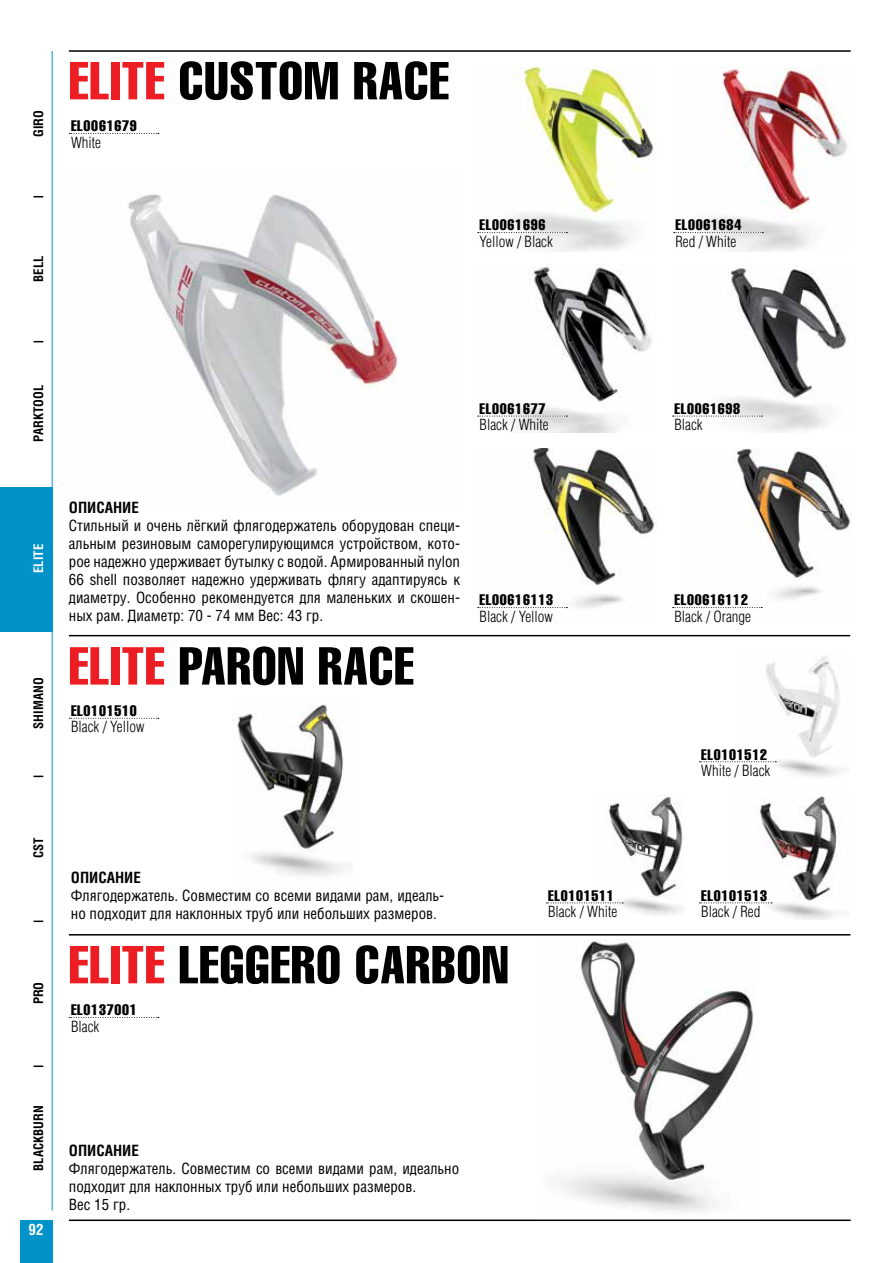
<style>
.page{position:relative;width:893px;height:1263px;background:#fff}
.page>*{position:absolute;margin:0;border:0;box-sizing:border-box;transform-origin:0 0}
.t1{font:52.5px "AG Letterica Compressed C";letter-spacing:.02em;color:#000}
.t2{font:15px/18px "AG Letterica Condensed C";color:#000}
.t3{font:15px "AG Letterica Light Condensed C";color:#000}
.t4{font:15px "AG Letterica Compressed C";letter-spacing:.05em;color:#000}
.t5{font:700 15px "AG Letterica Condensed C";color:#000}
.t6{font:700 15px "AG Letterica Condensed C";color:#fff}
.t7{font:700 12.75px "AG Letterica Condensed C";color:#000}
.t8{font:700 12.75px "AG Letterica Condensed C";color:#fff}
.s1{color:#ed1d24}
</style>
<div class="page">
<hr style="left:69px;top:1219px;width:782px;height:2px;background:#000">
<hr style="left:69px;top:50px;width:782px;height:2px;background:#000">
<div style="left:0;top:487px;width:53px;height:144px;background:#0092c8"></div>
<div style="left:20px;top:1220px;width:33px;height:43px;background:#0092c8"></div>
<hr style="left:52px;top:51px;width:1px;height:1159px;background:#0092c8">
<svg style="left:34px;top:920px;width:9px;height:2px"></svg>
<svg style="left:34px;top:1065px;width:9px;height:2px"></svg>
<img style="left:562px;top:939px;width:192px;height:273px">
<hr style="left:69px;top:934px;width:781px;height:1px;background:#000">
<hr style="left:69px;top:635px;width:781px;height:1px;background:#000">
<svg style="left:69px;top:133px;width:90px;height:1px"></svg>
<img style="left:477px;top:68px;width:176px;height:184px">
<img style="left:477px;top:264px;width:175px;height:168px">
<img style="left:128px;top:194px;width:270px;height:302px">
<img style="left:477px;top:448px;width:179px;height:161px">
<img style="left:673px;top:68px;width:175px;height:184px">
<img style="left:677px;top:268px;width:170px;height:164px">
<img style="left:734px;top:448px;width:117px;height:161px">
<svg style="left:478px;top:232px;width:89px;height:1px"></svg>
<svg style="left:478px;top:416px;width:89px;height:1px"></svg>
<svg style="left:478px;top:607px;width:89px;height:1px"></svg>
<svg style="left:673px;top:416px;width:89px;height:1px"></svg>
<svg style="left:673px;top:607px;width:89px;height:1px"></svg>
<svg style="left:674px;top:232px;width:89px;height:1px"></svg>
<svg style="left:69px;top:1017px;width:90px;height:1px"></svg>
<img style="left:730px;top:796px;width:108px;height:123px">
<img style="left:598px;top:796px;width:85px;height:119px">
<img style="left:735px;top:656px;width:104px;height:121px">
<svg style="left:546px;top:902px;width:77px;height:1px"></svg>
<svg style="left:699px;top:761px;width:77px;height:1px"></svg>
<svg style="left:699px;top:902px;width:73px;height:1px"></svg>
<svg style="left:69px;top:718px;width:90px;height:1px"></svg>
<img style="left:237px;top:704px;width:115px;height:172px">
<p class="t7" style="left:31px;top:137px;width:28px;rotate:-90deg">GIRO</p>
<h1 class="t1" style="left:69px;top:52px;width:381px"><span class="s1">ELITE</span> CUSTOM RACE</h1>
<p class="t4" style="left:71px;top:118px;width:67px">EL0061679</p>
<p class="t3" style="left:71px;top:133px;width:31px">White</p>
<p class="t7" style="left:31px;top:282px;width:28px;rotate:-90deg">BELL</p>
<p class="t4" style="left:480px;top:217px;width:67px">EL0061696</p>
<p class="t3" style="left:480px;top:233px;width:75px">Yellow / Black</p>
<p class="t7" style="left:31px;top:442px;width:58px;rotate:-90deg">PARKTOOL</p>
<p class="t8" style="left:31px;top:573px;width:31px;rotate:-90deg">ELITE</p>
<p class="t7" style="left:31px;top:729px;width:53px;rotate:-90deg">SHIMANO</p>
<p class="t4" style="left:480px;top:400px;width:67px">EL0061677</p>
<p class="t3" style="left:480px;top:416px;width:71px">Black / White</p>
<p class="t5" style="left:69px;top:498px;width:72px">ОПИСАНИЕ</p>
<p class="t2" style="left:69px;top:516px;width:393px;text-align:justify">Стильный и очень лёгкий флягодержатель оборудован специ&shy;альным резиновым саморегулирующимся устройством, кото&shy;рое надежно удерживает бутылку с водой. Армированный nylon 66 shell позволяет надежно удерживать флягу адаптируясь к диаметру. Особенно рекомендуется для маленьких и скошен&shy;ных рам. Диаметр: 70 - 74 мм Вес: 43 гр.</p>
<h1 class="t1" style="left:69px;top:638px;width:346px"><span class="s1">ELITE</span> PARON RACЕ</h1>
<p class="t4" style="left:71px;top:703px;width:67px">EL0101510</p>
<p class="t3" style="left:71px;top:718px;width:75px">Black / Yellow</p>
<p class="t4" style="left:480px;top:592px;width:75px">EL00616113</p>
<p class="t3" style="left:480px;top:607px;width:75px">Black / Yellow</p>
<p class="t7" style="left:31px;top:858px;width:22px;rotate:-90deg">CST</p>
<p class="t7" style="left:31px;top:1004px;width:24px;rotate:-90deg">PRO</p>
<p class="t5" style="left:71px;top:869px;width:72px">ОПИСАНИЕ</p>
<p class="t2" style="left:71px;top:886px;width:375px">Флягодержатель. Совместим со всеми видами рам, идеаль&shy;но подходит для наклонных труб или небольших размеров.</p>
<h1 class="t1" style="left:69px;top:936px;width:441px"><span class="s1">ELITE</span> LEGGERO CARBON</h1>
<p class="t4" style="left:71px;top:1002px;width:67px">EL0137001</p>
<p class="t3" style="left:71px;top:1017px;width:30px">Black</p>
<p class="t7" style="left:31px;top:1170px;width:67px;rotate:-90deg">BLACKBURN</p>
<p class="t6" style="left:29px;top:1221px;width:16px">92</p>
<p class="t5" style="left:69px;top:1142px;width:72px">ОПИСАНИЕ</p>
<p class="t2" style="left:69px;top:1159px;width:392px">Флягодержатель. Совместим со всеми видами рам, идеально подходит для наклонных труб или небольших размеров.<br>Вес 15 гр.</p>
<p class="t4" style="left:548px;top:887px;width:67px">EL0101511</p>
<p class="t3" style="left:548px;top:903px;width:71px">Black / White</p>
<p class="t4" style="left:675px;top:217px;width:67px">EL0061684</p>
<p class="t3" style="left:675px;top:233px;width:62px">Red / White</p>
<p class="t4" style="left:674px;top:400px;width:67px">EL0061698</p>
<p class="t3" style="left:674px;top:416px;width:30px">Black</p>
<p class="t4" style="left:674px;top:592px;width:75px">EL00616112</p>
<p class="t3" style="left:674px;top:607px;width:78px">Black / Orange</p>
<p class="t4" style="left:701px;top:746px;width:67px">EL0101512</p>
<p class="t3" style="left:701px;top:762px;width:71px">White / Black</p>
<p class="t4" style="left:701px;top:887px;width:67px">EL0101513</p>
<p class="t3" style="left:701px;top:903px;width:61px">Black / Red</p>
</div>
